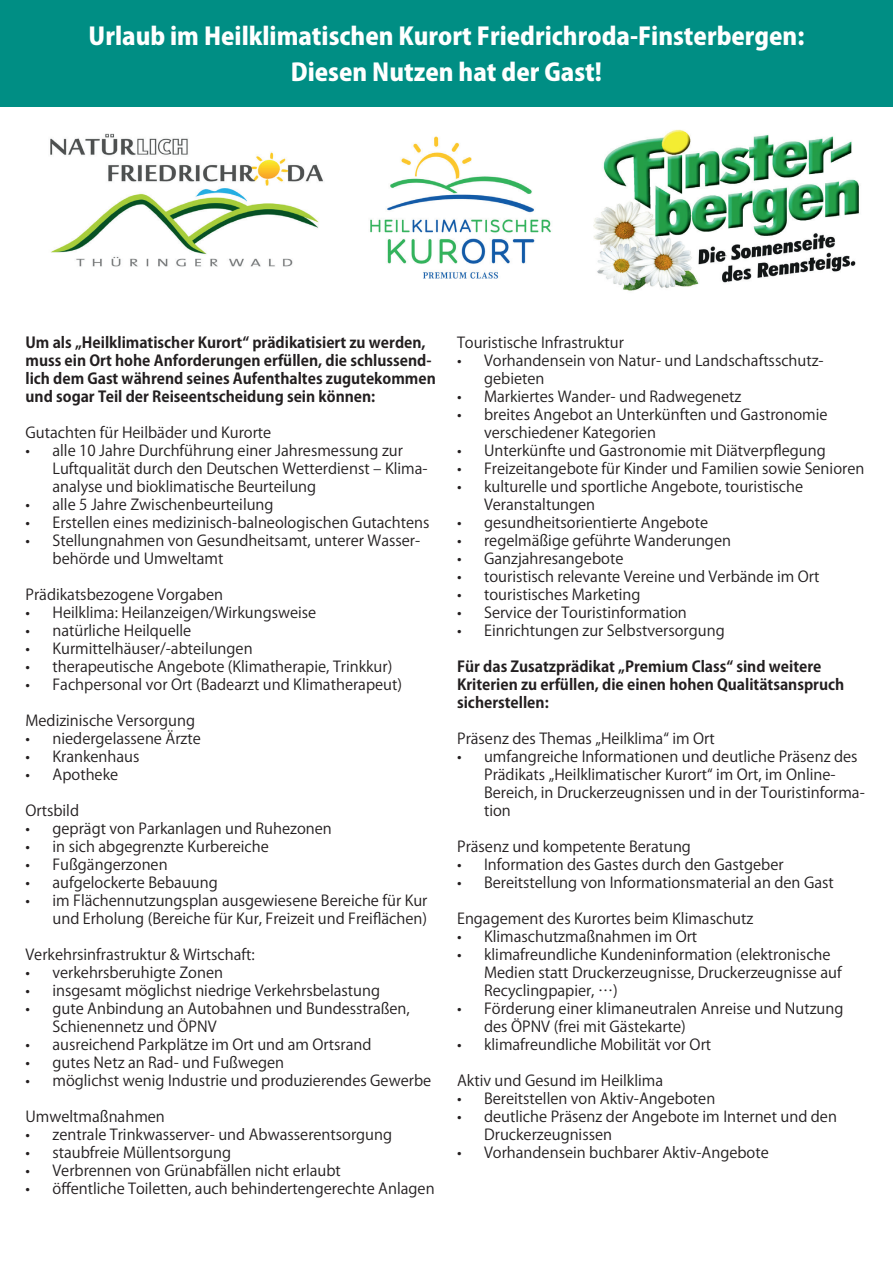
<style>
.page{position:relative;width:893px;height:1263px;background:#fff}
.page>*{position:absolute;margin:0;border:0;box-sizing:border-box;transform-origin:0 0}
.t1{font:800 24px "Koz Go Pro";color:#fff}
.t2{font:15px/18px "Koz Go Pro";color:#231f20}
.t3{font:700 15px/18px "Koz Go Pro";color:#231f20}
</style>
<div class="page">
<div style="left:0;top:0;width:893px;height:106px;background:#008e84"></div>
<img style="left:50px;top:130px;width:809px;height:161px">
<p class="t1" style="left:89px;top:20px;width:717px">Urlaub im Heilklimatischen Kurort Friedrichroda-Finsterbergen:</p>
<p class="t1" style="left:291px;top:56px;width:313px">Diesen Nutzen hat der Gast!</p>
<p class="t3" style="left:26px;top:334px;width:412px">Um als „Heilklimatischer Kurort“ prädikatisiert zu werden, muss ein Ort hohe Anforderungen erfüllen, die schlussend&shy;lich dem Gast während seines Aufenthaltes zugutekommen und sogar Teil der Reiseentscheidung sein können:</p>
<p class="t2" style="left:26px;top:424px;width:247px">Gutachten für Heilbäder und Kurorte</p>
<p class="t2" style="left:53px;top:442px;width:377px;text-indent:-27px">• alle 10 Jahre Durchführung einer Jahresmessung zur<br>Luftqualität durch den Deutschen Wetterdienst – Klima&shy;analyse und bioklimatische Beurteilung</p>
<p class="t2" style="left:26px;top:496px;width:250px">• alle 5 Jahre Zwischenbeurteilung</p>
<p class="t2" style="left:26px;top:514px;width:405px">• Erstellen eines medizinisch-balneologischen Gutachtens</p>
<p class="t2" style="left:53px;top:532px;width:369px;text-indent:-27px">• Stellungnahmen von Gesundheitsamt, unterer Wasser&shy;behörde und Umweltamt</p>
<p class="t2" style="left:26px;top:586px;width:199px">Prädikatsbezogene Vorgaben</p>
<p class="t2" style="left:26px;top:604px;width:292px">• Heilklima: Heilanzeigen/Wirkungsweise</p>
<p class="t2" style="left:26px;top:622px;width:167px">• natürliche Heilquelle</p>
<p class="t2" style="left:26px;top:640px;width:229px">• Kurmittelhäuser/-abteilungen</p>
<p class="t2" style="left:26px;top:658px;width:368px">• therapeutische Angebote (Klimatherapie, Trinkkur)</p>
<p class="t2" style="left:26px;top:676px;width:378px">• Fachpersonal vor Ort (Badearzt und Klimatherapeut)</p>
<p class="t2" style="left:26px;top:712px;width:171px">Medizinische Versorgung</p>
<p class="t2" style="left:26px;top:730px;width:177px">• niedergelassene Ärzte</p>
<p class="t2" style="left:26px;top:748px;width:116px">• Krankenhaus</p>
<p class="t2" style="left:26px;top:766px;width:94px">• Apotheke</p>
<p class="t2" style="left:26px;top:802px;width:55px">Ortsbild</p>
<p class="t2" style="left:26px;top:820px;width:308px">• geprägt von Parkanlagen und Ruhezonen</p>
<p class="t2" style="left:26px;top:838px;width:245px">• in sich abgegrenzte Kurbereiche</p>
<p class="t2" style="left:26px;top:856px;width:144px">• Fußgängerzonen</p>
<p class="t2" style="left:26px;top:874px;width:194px">• aufgelockerte Bebauung</p>
<p class="t2" style="left:26px;top:892px;width:403px;text-align:right">• im Flächennutzungsplan ausgewiesene Bereiche für Kur und Erholung (Bereiche für Kur, Freizeit und Freiflächen)</p>
<p class="t2" style="left:26px;top:946px;width:231px">Verkehrsinfrastruktur &amp; Wirtschaft:</p>
<p class="t2" style="left:26px;top:964px;width:199px">• verkehrsberuhigte Zonen</p>
<p class="t2" style="left:26px;top:982px;width:356px">• insgesamt möglichst niedrige Verkehrsbelastung</p>
<p class="t2" style="left:53px;top:1000px;width:359px;text-indent:-27px">• gute Anbindung an Autobahnen und Bundesstraßen,<br>Schienennetz und ÖPNV</p>
<p class="t2" style="left:26px;top:1036px;width:347px">• ausreichend Parkplätze im Ort und am Ortsrand</p>
<p class="t2" style="left:26px;top:1054px;width:260px">• gutes Netz an Rad- und Fußwegen</p>
<p class="t2" style="left:26px;top:1072px;width:407px">• möglichst wenig Industrie und produzierendes Gewerbe</p>
<p class="t2" style="left:26px;top:1108px;width:141px">Umweltmaßnahmen</p>
<p class="t2" style="left:26px;top:1126px;width:368px">• zentrale Trinkwasserver- und Abwasserentsorgung</p>
<p class="t2" style="left:26px;top:1144px;width:207px">• staubfreie Müllentsorgung</p>
<p class="t2" style="left:26px;top:1162px;width:317px">• Verbrennen von Grünabfällen nicht erlaubt</p>
<p class="t2" style="left:26px;top:1180px;width:411px">• öffentliche Toiletten, auch behindertengerechte Anlagen</p>
<p class="t2" style="left:457px;top:334px;width:168px">Touristische Infrastruktur</p>
<p class="t2" style="left:484px;top:352px;width:341px;text-indent:-27px">• Vorhandensein von Natur- und Landschaftsschutz&shy;gebieten</p>
<p class="t2" style="left:457px;top:388px;width:286px">• Markiertes Wander- und Radwegenetz</p>
<p class="t2" style="left:484px;top:406px;width:345px;text-indent:-27px">• breites Angebot an Unterkünften und Gastronomie verschiedener Kategorien</p>
<p class="t2" style="left:457px;top:442px;width:370px">• Unterkünfte und Gastronomie mit Diätverpflegung</p>
<p class="t2" style="left:457px;top:460px;width:409px">• Freizeitangebote für Kinder und Familien sowie Senioren</p>
<p class="t2" style="left:484px;top:478px;width:321px;text-indent:-27px">• kulturelle und sportliche Angebote, touristische<br>Veranstaltungen</p>
<p class="t2" style="left:457px;top:514px;width:253px">• gesundheitsorientierte Angebote</p>
<p class="t2" style="left:457px;top:532px;width:275px">• regelmäßige geführte Wanderungen</p>
<p class="t2" style="left:457px;top:550px;width:168px">• Ganzjahresangebote</p>
<p class="t2" style="left:457px;top:568px;width:364px">• touristisch relevante Vereine und Verbände im Ort</p>
<p class="t2" style="left:457px;top:586px;width:185px">• touristisches Marketing</p>
<p class="t2" style="left:457px;top:604px;width:231px">• Service der Touristinformation</p>
<p class="t2" style="left:457px;top:622px;width:269px">• Einrichtungen zur Selbstversorgung</p>
<p class="t3" style="left:457px;top:658px;width:389px">Für das Zusatzprädikat „Premium Class“ sind weitere<br>Kriterien zu erfüllen, die einen hohen Qualitätsanspruch sicherstellen:</p>
<p class="t2" style="left:457px;top:730px;width:259px">Präsenz des Themas „Heilklima“ im Ort</p>
<p class="t2" style="left:484px;top:748px;width:382px;text-indent:-27px">• umfangreiche Informationen und deutliche Präsenz des Prädikats „Heilklimatischer Kurort“ im Ort, im Online-Bereich, in Druckerzeugnissen und in der Touristinforma&shy;tion</p>
<p class="t2" style="left:457px;top:838px;width:235px">Präsenz und kompetente Beratung</p>
<p class="t2" style="left:457px;top:856px;width:328px">• Information des Gastes durch den Gastgeber</p>
<p class="t2" style="left:457px;top:874px;width:378px">• Bereitstellung von Informationsmaterial an den Gast</p>
<p class="t2" style="left:457px;top:910px;width:298px">Engagement des Kurortes beim Klimaschutz</p>
<p class="t2" style="left:457px;top:928px;width:242px">• Klimaschutzmaßnahmen im Ort</p>
<p class="t2" style="left:484px;top:946px;width:359px;text-indent:-27px">• klimafreundliche Kundeninformation (elektronische<br>Medien statt Druckerzeugnisse, Druckerzeugnisse auf<br>Recyclingpapier, …)</p>
<p class="t2" style="left:484px;top:1000px;width:361px;text-indent:-27px">• Förderung einer klimaneutralen Anreise und Nutzung des ÖPNV (frei mit Gästekarte)</p>
<p class="t2" style="left:457px;top:1036px;width:256px">• klimafreundliche Mobilität vor Ort</p>
<p class="t2" style="left:457px;top:1072px;width:208px">Aktiv und Gesund im Heilklima</p>
<p class="t2" style="left:457px;top:1090px;width:260px">• Bereitstellen von Aktiv-Angeboten</p>
<p class="t2" style="left:484px;top:1108px;width:354px;text-indent:-27px">• deutliche Präsenz der Angebote im Internet und den<br>Druckerzeugnissen</p>
<p class="t2" style="left:457px;top:1144px;width:313px">• Vorhandensein buchbarer Aktiv-Angebote</p>
</div>
